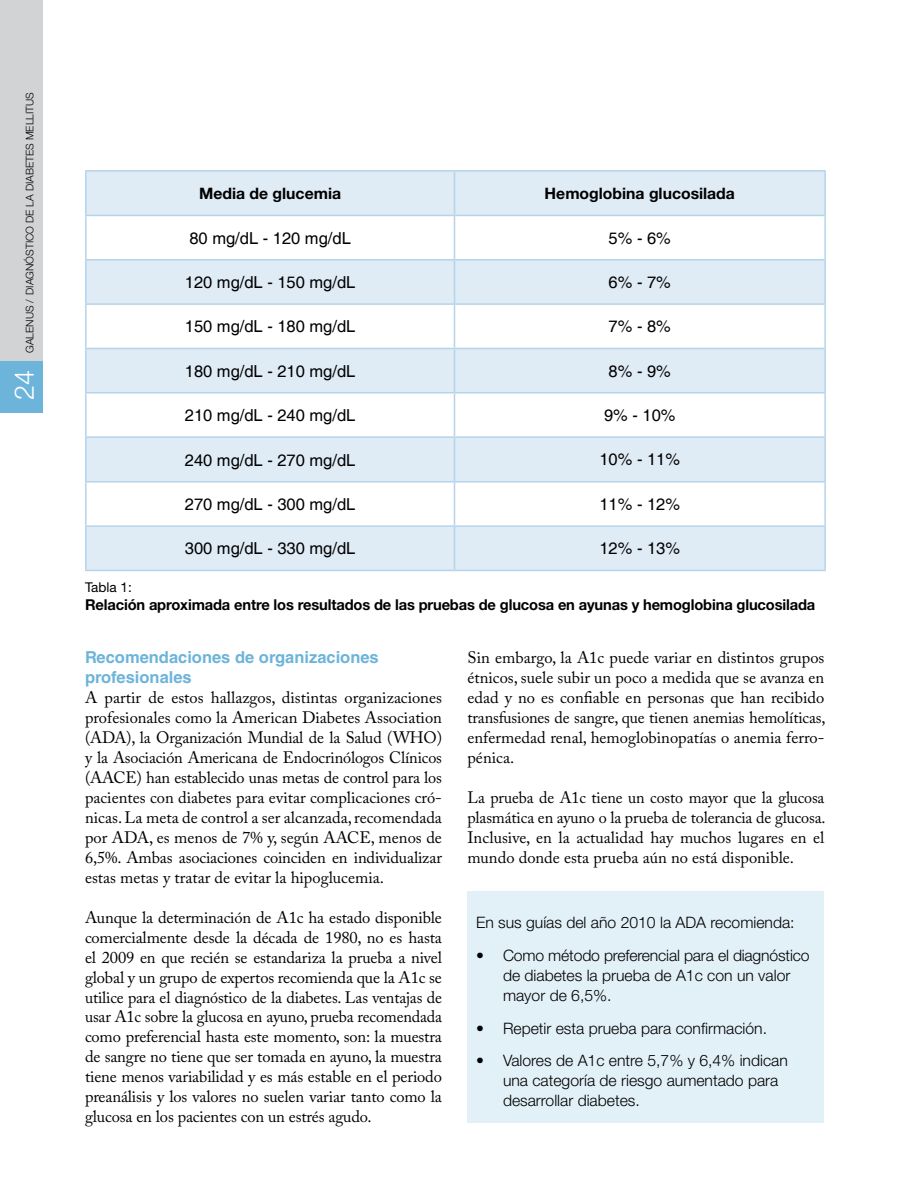
<style>
.page{position:relative;width:918px;height:1188px;background:#fff}
.page>*{position:absolute;margin:0;border:0;box-sizing:border-box;transform-origin:0 0}
.t1{font:300 27px "Helvetica Neue";color:#fff}
.t2{font:16.5px/20px "Adobe Caslon Pro";color:#000;text-align:justify}
.t3{font:16.5px "Helvetica";color:#000}
.t4{font:700 16.5px/20px "Helvetica LT Std";color:#6db4da}
.t5{font:300 15.75px/20px "Helvetica Neue";color:#000}
.t6{font:700 15.75px "Helvetica Neue";color:#000}
.t7{font:700 15px "Helvetica Neue";letter-spacing:-.01em;color:#000}
.t8{font:13.5px "Helvetica Neue";color:#000}
.t9{font:300 10.5px "Helvetica Neue";color:#000}
</style>
<div class="page">
<div style="left:468px;top:891px;width:356px;height:232px;background:#e2f0f7"></div>
<svg style="left:87px;top:172px;width:737px;height:398px;fill:#dfebf5"></svg>
<hr style="left:85px;top:216px;width:2px;height:43px;background:#b5d4ea">
<hr style="left:824px;top:216px;width:2px;height:43px;background:#b5d4ea">
<hr style="left:85px;top:259px;width:369px;height:2px;background:#b5d4ea">
<hr style="left:85px;top:261px;width:2px;height:42px;background:#b5d4ea">
<hr style="left:454px;top:259px;width:372px;height:2px;background:#b5d4ea">
<hr style="left:824px;top:261px;width:2px;height:42px;background:#b5d4ea">
<hr style="left:85px;top:303px;width:369px;height:2px;background:#b5d4ea">
<hr style="left:85px;top:305px;width:2px;height:43px;background:#b5d4ea">
<hr style="left:454px;top:303px;width:372px;height:2px;background:#b5d4ea">
<hr style="left:824px;top:305px;width:2px;height:43px;background:#b5d4ea">
<hr style="left:85px;top:348px;width:369px;height:1px;background:#b5d4ea">
<hr style="left:85px;top:349px;width:2px;height:43px;background:#b5d4ea">
<hr style="left:454px;top:348px;width:372px;height:1px;background:#b5d4ea">
<hr style="left:824px;top:349px;width:2px;height:43px;background:#b5d4ea">
<hr style="left:85px;top:392px;width:369px;height:2px;background:#b5d4ea">
<hr style="left:85px;top:394px;width:2px;height:42px;background:#b5d4ea">
<hr style="left:454px;top:392px;width:372px;height:2px;background:#b5d4ea">
<hr style="left:824px;top:394px;width:2px;height:42px;background:#b5d4ea">
<hr style="left:85px;top:436px;width:369px;height:2px;background:#b5d4ea">
<hr style="left:85px;top:438px;width:2px;height:43px;background:#b5d4ea">
<hr style="left:454px;top:436px;width:372px;height:2px;background:#b5d4ea">
<hr style="left:824px;top:438px;width:2px;height:43px;background:#b5d4ea">
<hr style="left:85px;top:481px;width:369px;height:2px;background:#b5d4ea">
<hr style="left:85px;top:483px;width:2px;height:42px;background:#b5d4ea">
<hr style="left:454px;top:481px;width:372px;height:2px;background:#b5d4ea">
<hr style="left:824px;top:483px;width:2px;height:42px;background:#b5d4ea">
<hr style="left:85px;top:525px;width:369px;height:2px;background:#b5d4ea">
<hr style="left:85px;top:527px;width:2px;height:43px;background:#b5d4ea">
<hr style="left:454px;top:525px;width:372px;height:2px;background:#b5d4ea">
<hr style="left:824px;top:527px;width:2px;height:43px;background:#b5d4ea">
<hr style="left:85px;top:570px;width:369px;height:1px;background:#b5d4ea">
<hr style="left:454px;top:570px;width:372px;height:1px;background:#b5d4ea">
<hr style="left:454px;top:216px;width:1px;height:43px;background:#b5d4ea">
<hr style="left:454px;top:261px;width:1px;height:42px;background:#b5d4ea">
<hr style="left:454px;top:305px;width:1px;height:43px;background:#b5d4ea">
<hr style="left:454px;top:349px;width:1px;height:43px;background:#b5d4ea">
<hr style="left:454px;top:394px;width:1px;height:42px;background:#b5d4ea">
<hr style="left:454px;top:438px;width:1px;height:43px;background:#b5d4ea">
<hr style="left:454px;top:483px;width:1px;height:42px;background:#b5d4ea">
<hr style="left:454px;top:527px;width:1px;height:43px;background:#b5d4ea">
<hr style="left:85px;top:170px;width:369px;height:2px;background:#b5d4ea">
<hr style="left:85px;top:172px;width:2px;height:43px;background:#b5d4ea">
<hr style="left:85px;top:215px;width:369px;height:1px;background:#b5d4ea">
<hr style="left:454px;top:170px;width:372px;height:2px;background:#b5d4ea">
<hr style="left:454px;top:172px;width:1px;height:43px;background:#b5d4ea">
<hr style="left:824px;top:172px;width:2px;height:43px;background:#b5d4ea">
<hr style="left:454px;top:215px;width:372px;height:1px;background:#b5d4ea">
<div style="left:0;top:0;width:43px;height:412px;background:#d1d3d4"></div>
<div style="left:0;top:361px;width:43px;height:51px;background:#6db4da"></div>
<p class="t9" style="left:23px;top:353px;width:261px;rotate:-90deg">GALENUS / diagnóstico de la diabetes mellitus</p>
<h1 class="t1" style="left:8px;top:400px;width:32px;rotate:-90deg">24</h1>
<p class="t6" style="left:199px;top:184px;width:143px">Media de glucemia</p>
<p class="t6" style="left:545px;top:184px;width:192px">Hemoglobina glucosilada</p>
<p class="t3" style="left:189px;top:228px;width:163px">80 mg/dL - 120 mg/dL</p>
<p class="t3" style="left:609px;top:228px;width:64px">5% - 6%</p>
<p class="t3" style="left:185px;top:273px;width:172px">120 mg/dL - 150 mg/dL</p>
<p class="t3" style="left:609px;top:273px;width:64px">6% - 7%</p>
<p class="t3" style="left:185px;top:317px;width:172px">150 mg/dL - 180 mg/dL</p>
<p class="t3" style="left:609px;top:317px;width:64px">7% - 8%</p>
<p class="t3" style="left:185px;top:361px;width:172px">180 mg/dL - 210 mg/dL</p>
<p class="t3" style="left:609px;top:361px;width:64px">8% - 9%</p>
<p class="t3" style="left:185px;top:406px;width:172px">210 mg/dL - 240 mg/dL</p>
<p class="t3" style="left:604px;top:406px;width:73px">9% - 10%</p>
<p class="t3" style="left:185px;top:450px;width:172px">240 mg/dL - 270 mg/dL</p>
<p class="t3" style="left:599px;top:450px;width:82px">10% - 11%</p>
<p class="t3" style="left:185px;top:495px;width:172px">270 mg/dL - 300 mg/dL</p>
<p class="t3" style="left:599px;top:495px;width:82px">11% - 12%</p>
<p class="t3" style="left:185px;top:539px;width:172px">300 mg/dL - 330 mg/dL</p>
<p class="t3" style="left:599px;top:539px;width:82px">12% - 13%</p>
<p class="t8" style="left:85px;top:579px;width:48px">Tabla 1:</p>
<p class="t7" style="left:85px;top:595px;width:732px">Relación aproximada entre los resultados de las pruebas de glucosa en ayunas y hemoglobina glucosilada</p>
<p class="t2" style="left:468px;top:648px;width:360px">Sin embargo, la A1c puede variar en distintos grupos étnicos, suele subir un poco a medida que se avanza en edad y no es confiable en personas que han recibido transfusiones de sangre, que tienen anemias hemolíticas, enfermedad renal, hemoglobinopatías o anemia ferro&shy;pénica.</p>
<p class="t2" style="left:468px;top:787px;width:360px">La prueba de A1c tiene un costo mayor que la glucosa plasmática en ayuno o la prueba de tolerancia de glucosa.<br>Inclusive, en la actualidad hay muchos lugares en el mundo donde esta prueba aún no está disponible.</p>
<p class="t4" style="left:85px;top:647px;width:295px">Recomendaciones de organizaciones profesionales</p>
<p class="t2" style="left:85px;top:688px;width:359px">A partir de estos hallazgos, distintas organizaciones profesionales como la American Diabetes Association (ADA), la Organización Mundial de la Salud (WHO) y la Asociación Americana de Endocrinólogos Clínicos (AACE) han establecido unas metas de control para los pacientes con diabetes para evitar complicaciones cró&shy;nicas. La meta de control a ser alcanzada, recomendada por ADA, es menos de 7% y, según AACE, menos de 6,5%. Ambas asociaciones coinciden en individualizar estas metas y tratar de evitar la hipoglucemia.</p>
<p class="t2" style="left:85px;top:907px;width:358px">Aunque la determinación de A1c ha estado disponible comercialmente desde la década de 1980, no es hasta el 2009 en que recién se estandariza la prueba a nivel global y un grupo de expertos recomienda que la A1c se utilice para el diagnóstico de la diabetes. Las ventajas de usar A1c sobre la glucosa en ayuno, prueba recomendada como preferencial hasta este momento, son: la muestra de sangre no tiene que ser tomada en ayuno, la muestra tiene menos variabilidad y es más estable en el periodo preanálisis y los valores no suelen variar tanto como la glucosa en los pacientes con un estrés agudo.</p>
<p class="t5" style="left:476px;top:912px;width:320px">En sus guías del año 2010 la ADA recomienda:</p>
<p class="t5" style="left:503px;top:945px;width:308px;text-indent:-27px">• Como método preferencial para el diagnóstico de diabetes la prueba de A1c con un valor mayor de 6,5%.</p>
<p class="t5" style="left:476px;top:1018px;width:293px">• Repetir esta prueba para confirmación.</p>
<p class="t5" style="left:503px;top:1050px;width:286px;text-indent:-27px">• Valores de A1c entre 5,7% y 6,4% indican una categoría de riesgo aumentado para desarrollar diabetes.</p>
</div>
